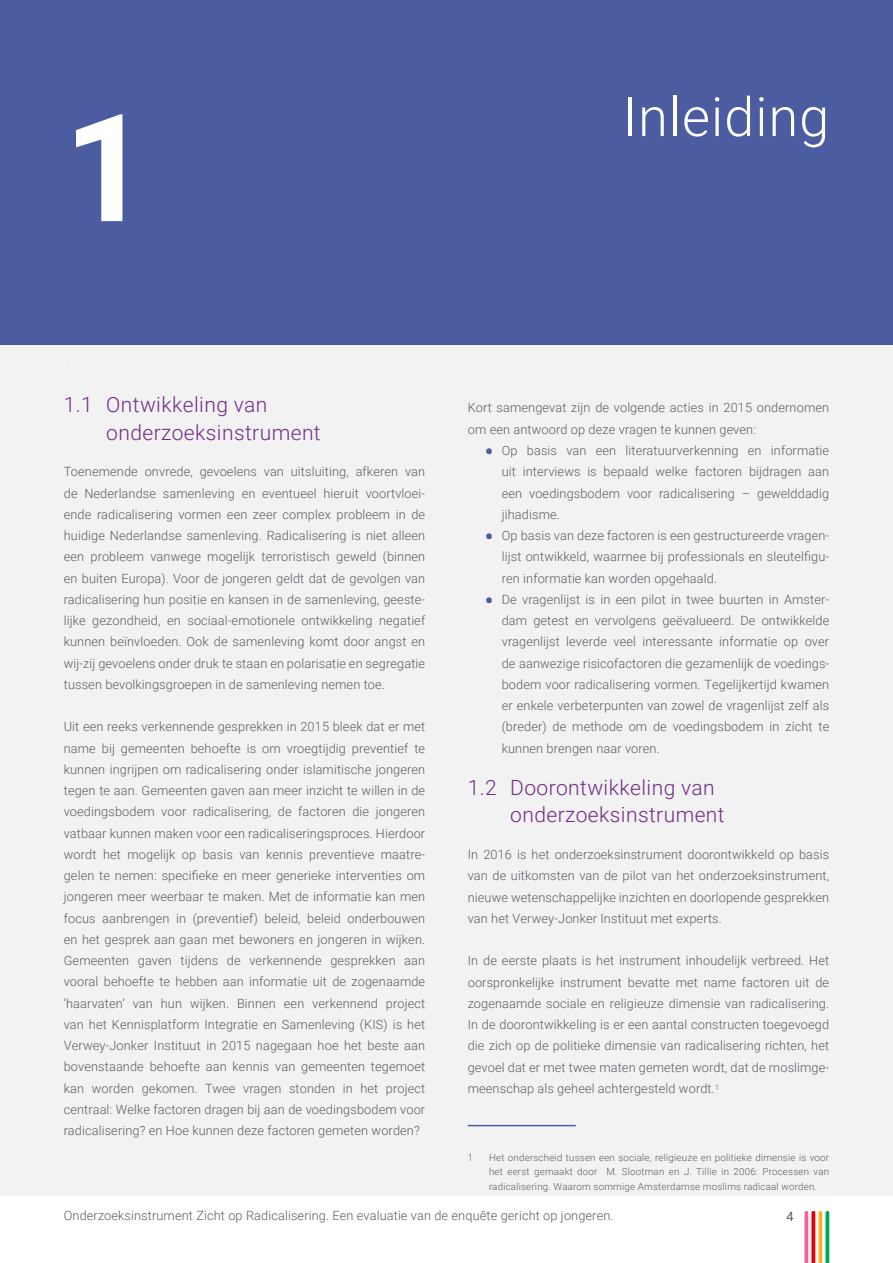
<style>
.page{position:relative;width:893px;height:1263px;background:#fff}
.page>*{position:absolute;margin:0;border:0;box-sizing:border-box;transform-origin:0 0}
.t1{font:700 150px "Roboto";color:#fff}
.t2{font:300 54px "Roboto";letter-spacing:.02em;color:#fff}
.t3{font:300 21px/27px "Roboto";letter-spacing:.02em;color:#712b87}
.t4{font:300 12.75px/21.3px "Roboto";letter-spacing:.01em;color:#5a5c61;text-align:justify}
.t5{font:300 9.75px/14.2px "Roboto";letter-spacing:.02em;color:#5a5c61;text-align:justify}
.s1{font-weight:700;font-size:24px;color:#4b5ca1}
</style>
<div class="page">
<div style="left:0;top:344px;width:893px;height:852px;background:#f2f2f3"></div>
<div style="left:0;top:0;width:893px;height:344px;background:#4b5ca1"></div>
<svg style="left:805px;top:1211px;width:24px;height:52px"></svg>
<hr style="left:468px;top:1125px;width:108px;height:1px;background:#4b5ca1">
<h1 class="t1" style="left:64px;top:63px;width:88px">1</h1>
<h2 class="t2" style="left:623px;top:79px;width:208px">Inleiding</h2>
<h3 class="t3" style="left:106px;top:391px;width:216px;text-indent:-43px">1.1 Ontwikkeling van onderzoeksinstrument</h3>
<p class="t4" style="left:64px;top:461px;width:363px">Toenemende onvrede, gevoelens van uitsluiting, afkeren van de Nederlandse samenleving en eventueel hieruit voortvloei&shy;ende radicalisering vormen een zeer complex probleem in de huidige Nederlandse samenleving. Radicalisering is niet alleen een probleem vanwege mogelijk terroristisch geweld (binnen en buiten Europa). Voor de jongeren geldt dat de gevolgen van radicalisering hun positie en kansen in de samenleving, geeste&shy;lijke gezondheid, en sociaal-emotionele ontwikkeling negatief kunnen beïnvloeden. Ook de samenleving komt door angst en wij-zij gevoelens onder druk te staan en polarisatie en segregatie tussen bevolkingsgroepen in de samenleving nemen toe.</p>
<p class="t4" style="left:64px;top:716px;width:363px">Uit een reeks verkennende gesprekken in 2015 bleek dat er met name bij gemeenten behoefte is om vroegtijdig preventief te kunnen ingrijpen om radicalisering onder islamitische jongeren tegen te aan. Gemeenten gaven aan meer inzicht te willen in de voedingsbodem voor radicalisering, de factoren die jongeren vatbaar kunnen maken voor een radicaliseringsproces. Hierdoor wordt het mogelijk op basis van kennis preventieve maatre&shy;gelen te nemen: specifieke en meer generieke interventies om jongeren meer weerbaar te maken. Met de informatie kan men focus aanbrengen in (preventief) beleid, beleid onderbouwen en het gesprek aan gaan met bewoners en jongeren in wijken.<br>Gemeenten gaven tijdens de verkennende gesprekken aan vooral behoefte te hebben aan informatie uit de zogenaamde ‘haarvaten’ van hun wijken. Binnen een verkennend project van het Kennisplatform Integratie en Samenleving (KIS) is het Verwey-Jonker Instituut in 2015 nagegaan hoe het beste aan bovenstaande behoefte aan kennis van gemeenten tegemoet kan worden gekomen. Twee vragen stonden in het project centraal: Welke factoren dragen bij aan de voedingsbodem voor radicalisering? en Hoe kunnen deze factoren gemeten worden?</p>
<p class="t4" style="left:468px;top:397px;width:363px">Kort samengevat zijn de volgende acties in 2015 ondernomen om een antwoord op deze vragen te kunnen geven:</p>
<p class="t4" style="left:502px;top:439px;width:329px;text-indent:-17px"><span class="s1">•</span> Op basis van een literatuurverkenning en informatie uit interviews is bepaald welke factoren bijdragen aan een voedingsbodem voor radicalisering – gewelddadig jihadisme.</p>
<p class="t4" style="left:502px;top:524px;width:329px;text-indent:-17px"><span class="s1">•</span> Op basis van deze factoren is een gestructureerde vragen&shy;lijst ontwikkeld, waarmee bij professionals en sleutelfigu&shy;ren informatie kan worden opgehaald.</p>
<p class="t4" style="left:502px;top:588px;width:329px;text-indent:-17px"><span class="s1">•</span> De vragenlijst is in een pilot in twee buurten in Amster&shy;dam getest en vervolgens geëvalueerd. De ontwikkelde vragenlijst leverde veel interessante informatie op over de aanwezige risicofactoren die gezamenlijk de voedings&shy;bodem voor radicalisering vormen. Tegelijkertijd kwamen er enkele verbeterpunten van zowel de vragenlijst zelf als (breder) de methode om de voedingsbodem in zicht te kunnen brengen naar voren.</p>
<h3 class="t3" style="left:510px;top:773px;width:216px;text-indent:-43px">1.2 Doorontwikkeling van onderzoeksinstrument</h3>
<p class="t4" style="left:468px;top:843px;width:363px">In 2016 is het onderzoeksinstrument doorontwikkeld op basis van de uitkomsten van de pilot van het onderzoeksinstrument, nieuwe wetenschappelijke inzichten en doorlopende gesprekken van het Verwey-Jonker Instituut met experts.</p>
<p class="t4" style="left:468px;top:950px;width:363px">In de eerste plaats is het instrument inhoudelijk verbreed. Het oorspronkelijke instrument bevatte met name factoren uit de zogenaamde sociale en religieuze dimensie van radicalisering.<br>In de doorontwikkeling is er een aantal constructen toegevoegd die zich op de politieke dimensie van radicalisering richten, het gevoel dat er met twee maten gemeten wordt, dat de moslimge&shy;meenschap als geheel achtergesteld wordt.<sup>1</sup></p>
<p class="t5" style="left:468px;top:1150px;width:7px">1</p>
<p class="t5" style="left:489px;top:1150px;width:342px">Het onderscheid tussen een sociale, religieuze en politieke dimensie is voor het eerst gemaakt door M. Slootman en J. Tillie in 2006: Processen van radicalisering. Waarom sommige Amsterdamse moslims radicaal worden.</p>
<p class="t4" style="left:64px;top:1205px;width:551px">Onderzoeksinstrument Zicht op Radicalisering. Een evaluatie van de enquête gericht op jongeren.</p>
<p class="t4" style="left:786px;top:1205px;width:9px">4</p>
</div>
